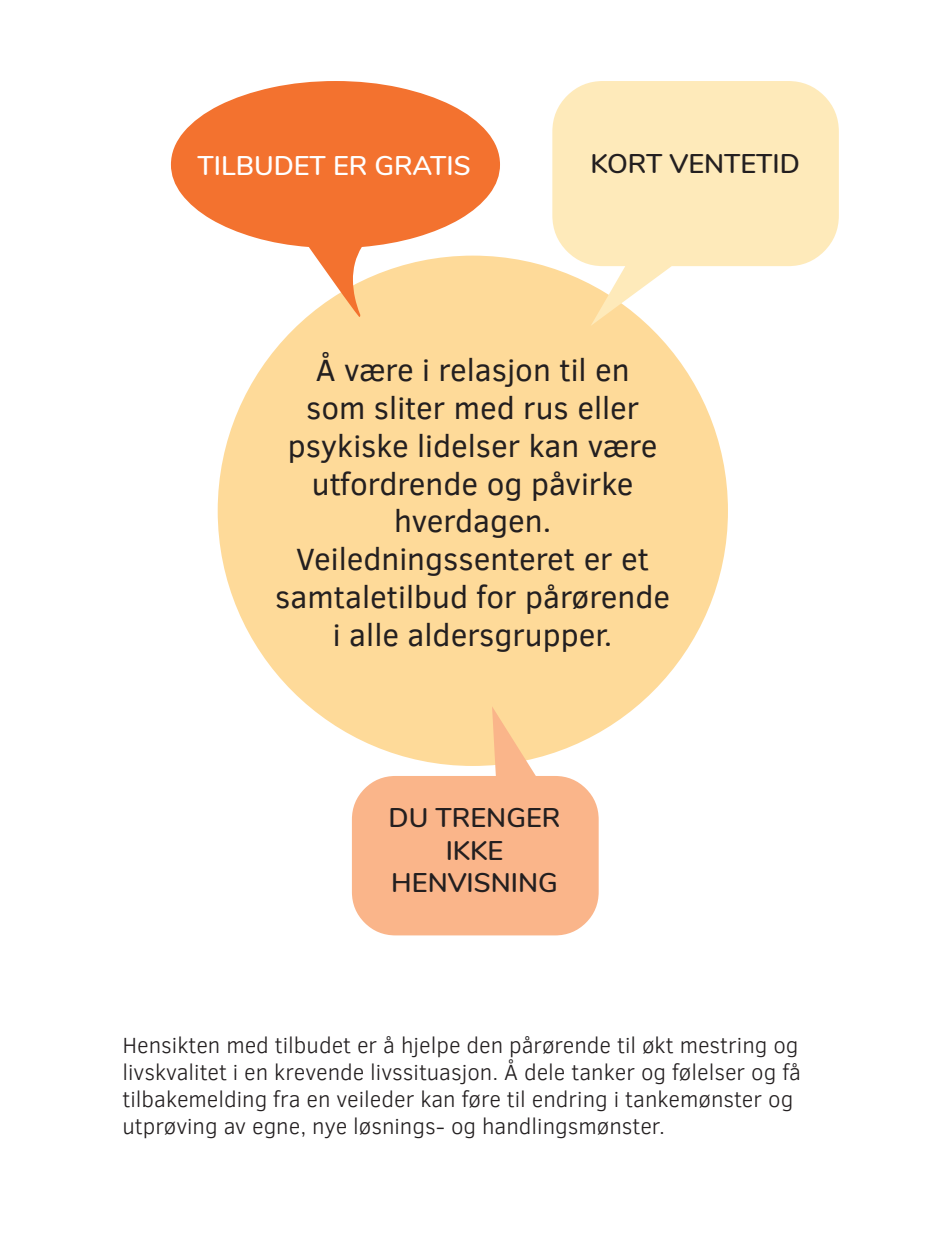
<style>
.page{position:relative;width:944px;height:1244px;background:#fff}
.page>*{position:absolute;margin:0;border:0;box-sizing:border-box;transform-origin:0 0}
.t1{font:31.5px/37.8px "Clear Sans";color:#231f20;text-align:center}
.t2{font:600 27px/32.4px "Nunito";color:#231f20;text-align:center}
.t3{font:600 27px "Nunito";color:#fff}
.t4{font:300 22.5px/27px "Clear Sans";color:#231f20}
</style>
<div class="page">
<div style="left:218px;top:256px;width:510px;height:510px;background:#feda99;border-radius:50%"></div>
<svg style="left:552px;top:81px;width:287px;height:245px;fill:#feeaba"></svg>
<svg style="left:352px;top:707px;width:247px;height:228px;fill:#fab58a"></svg>
<svg style="left:171px;top:81px;width:329px;height:237px;fill:#f3722f"></svg>
<p class="t3" style="left:197px;top:146px;width:275px">TILBUDET ER GRATIS</p>
<p class="t2" style="left:591px;top:146px;width:211px">KORT VENTETID</p>
<h1 class="t1" style="left:275px;top:351px;width:396px">Å være i relasjon til en<br>som sliter med rus eller psykiske lidelser kan være utfordrende og påvirke hverdagen.<br>Veiledningssenteret er et samtaletilbud for pårørende i alle aldersgrupper.</h1>
<p class="t2" style="left:389px;top:800px;width:173px">DU TRENGER<br>IKKE<br>HENVISNING</p>
<p class="t4" style="left:122px;top:1032px;width:680px">Hensikten med tilbudet er å hjelpe den pårørende til økt mestring og livskvalitet i en krevende livssituasjon. Å dele tanker og følelser og få tilbakemelding fra en veileder kan føre til endring i tankemønster og utprøving av egne, nye løsnings- og handlingsmønster.</p>
</div>
